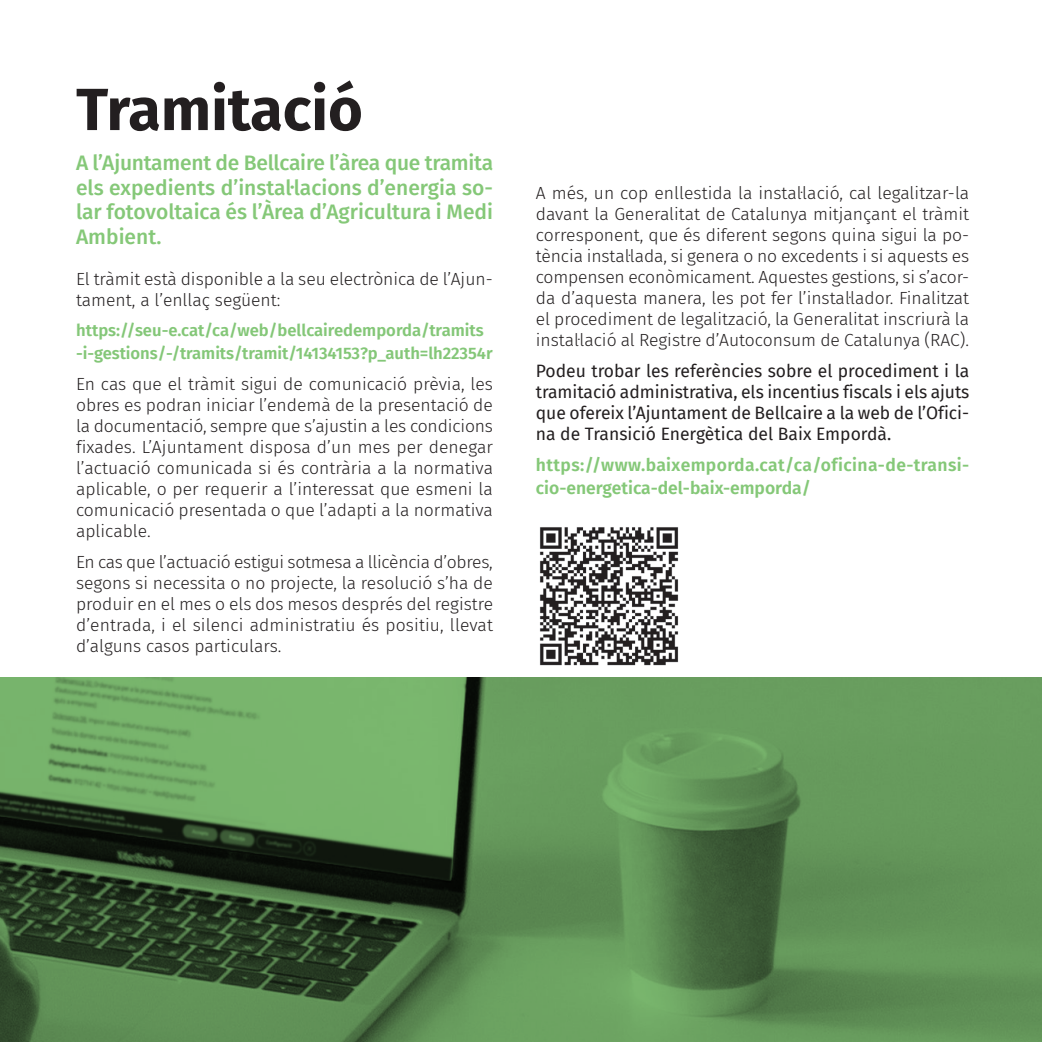
<style>
.page{position:relative;width:1042px;height:1042px;background:#fff}
.page>*{position:absolute;margin:0;border:0;box-sizing:border-box;transform-origin:0 0}
.t1{font:700 59.5px "Fira Sans";color:#231f20}
.t2{font:500 21px/24.5px "Fira Sans";color:#85c878;text-align:justify}
.t3{font:300 17.5px/21px "Fira Sans";color:#231f20;text-align:justify}
.t4{font:17.5px/21px "Fira Sans";color:#231f20;text-align:justify}
.t5{font:600 17.5px/22.8px "Fira Sans";letter-spacing:.015em;color:#85c878}
.t6{font:600 16.62px/22.2px "Fira Sans";letter-spacing:-.005em;color:#84c778}
</style>
<div class="page">
<img style="left:540px;top:527px;width:139px;height:139px">
<img style="left:0;top:677px;width:1042px;height:365px">
<h1 class="t1" style="left:76px;top:59px;width:288px">Tramitació</h1>
<p class="t2" style="left:76px;top:149px;width:418px">A l’Ajuntament de Bellcaire l’àrea que tramita els expedients d’instal·lacions d’energia so&shy;lar fotovoltaica és l’Àrea d’Agricultura i Medi Ambient.</p>
<p class="t3" style="left:76px;top:268px;width:418px">El tràmit està disponible a la seu electrònica de l’Ajun&shy;tament, a l’enllaç següent:</p>
<p class="t6" style="left:76px;top:318px;width:418px">https://seu-e.cat/ca/web/bellcairedemporda/tramits -i-gestions/-/tramits/tramit/14134153?p_auth=lh22354r</p>
<p class="t3" style="left:76px;top:373px;width:418px">En cas que el tràmit sigui de comunicació prèvia, les obres es podran iniciar l’endemà de la presentació de la documentació, sempre que s’ajustin a les condicions fixades. L’Ajuntament disposa d’un mes per denegar l’actuació comunicada si és contrària a la normativa aplicable, o per requerir a l’interessat que esmeni la comunicació presentada o que l’adapti a la normativa aplicable.</p>
<p class="t3" style="left:76px;top:551px;width:418px">En cas que l’actuació estigui sotmesa a llicència d’obres, segons si necessita o no projecte, la resolució s’ha de produir en el mes o els dos mesos després del registre d’entrada, i el silenci administratiu és positiu, llevat d’alguns casos particulars.</p>
<p class="t3" style="left:536px;top:182px;width:435px">A més, un cop enllestida la instal·lació, cal legalitzar-la davant la Generalitat de Catalunya mitjançant el tràmit corresponent, que és diferent segons quina sigui la po&shy;tència instal·lada, si genera o no excedents i si aquests es compensen econòmicament. Aquestes gestions, si s’acor&shy;da d’aquesta manera, les pot fer l’instal·lador. Finalitzat el procediment de legalització, la Generalitat inscriurà la instal·lació al Registre d’Autoconsum de Catalunya (RAC).</p>
<p class="t4" style="left:536px;top:360px;width:435px">Podeu trobar les referències sobre el procediment i la tramitació administrativa, els incentius fiscals i els ajuts que ofereix l’Ajuntament de Bellcaire a la web de l’Ofici&shy;na de Transició Energètica del Baix Empordà.</p>
<p class="t5" style="left:536px;top:452px;width:435px">https://www.baixemporda.cat/ca/oficina-de-transi&shy;cio-energetica-del-baix-emporda/</p>
</div>
